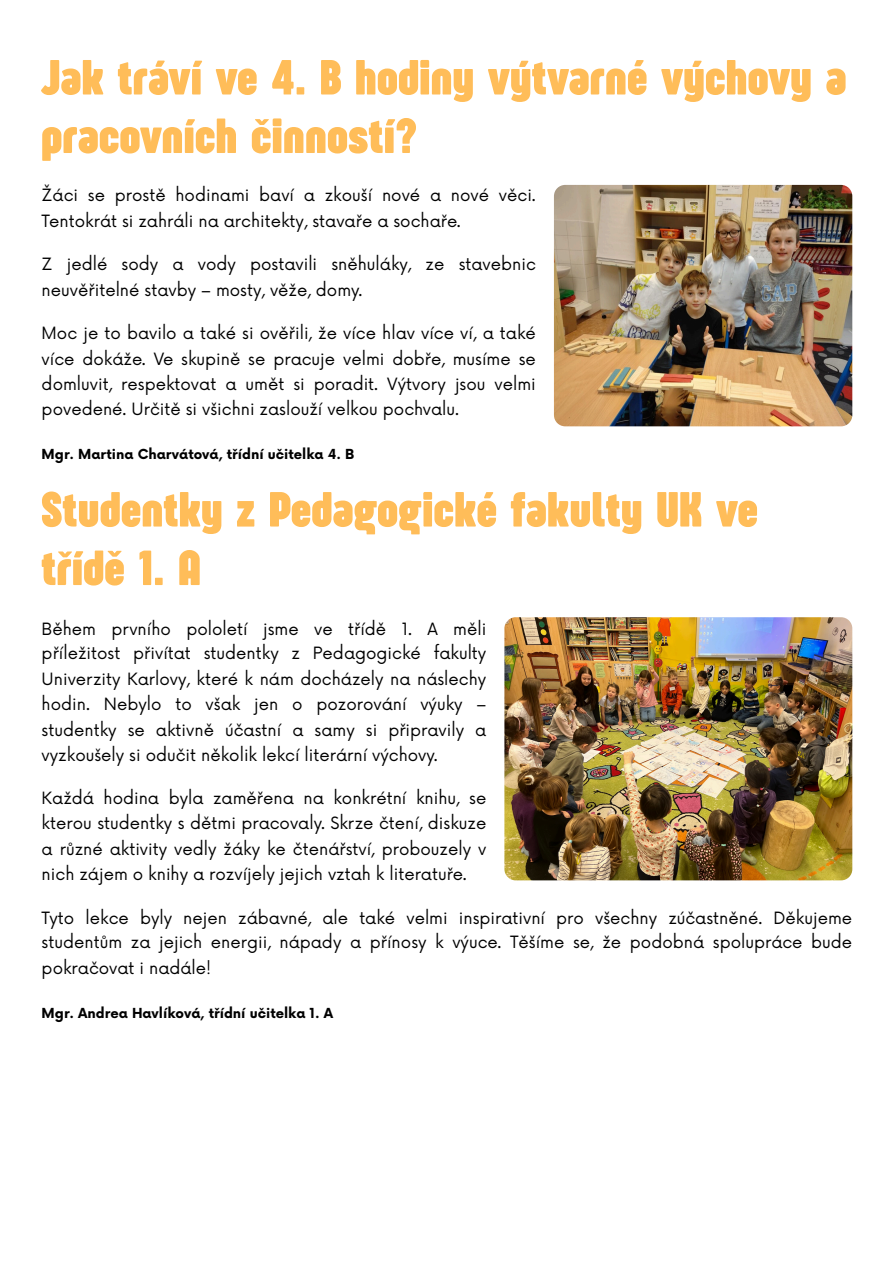
<style>
.page{position:relative;width:894px;height:1263px;background:#fff}
.page>*{position:absolute;margin:0;border:0;box-sizing:border-box;transform-origin:0 0}
.t1{font:700 51px/58.5px "Sugo Pro Display";letter-spacing:.015em;color:#ffbd59}
.t2{font:16.5px/25.2px "Now";color:#000;text-align:justify}
.t3{font:700 13.5px "Now";color:#000}
</style>
<div class="page">
<img style="left:554px;top:185px;width:298px;height:241px;border-radius:11px">
<img style="left:504px;top:618px;width:348px;height:262px;border-radius:11px">
<h2 class="t1" style="left:42px;top:48px;width:805px">Jak tráví ve 4. B hodiny výtvarné výchovy a pracovních činností?</h2>
<p class="t2" style="left:42px;top:183px;width:495px;line-height:25.8px">Žáci se prostě hodinami baví a zkouší nové a nové věci.<br>Tentokrát si zahráli na architekty, stavaře a sochaře.</p>
<p class="t2" style="left:42px;top:252px;width:495px;line-height:25.8px">Z jedlé sody a vody postavili sněhuláky, ze stavebnic neuvěřitelné stavby – mosty, věže, domy.</p>
<p class="t2" style="left:42px;top:321px;width:495px">Moc je to bavilo a také si ověřili, že více hlav více ví, a také více dokáže. Ve skupině se pracuje velmi dobře, musíme se domluvit, respektovat a umět si poradit. Výtvory jsou velmi povedené. Určitě si všichni zaslouží velkou pochvalu.</p>
<p class="t3" style="left:42px;top:447px;width:314px">Mgr. Martina Charvátová, třídní učitelka 4. B</p>
<h2 class="t1" style="left:42px;top:480px;width:717px">Studentky z Pedagogické fakulty UK ve třídě 1. A</h2>
<p class="t2" style="left:42px;top:617px;width:446px">Během prvního pololetí jsme ve třídě 1. A měli příležitost přivítat studentky z Pedagogické fakulty Univerzity Karlovy, které k nám docházely na náslechy hodin. Nebylo to však jen o pozorování výuky – studentky se aktivně účastní a samy si připravily a vyzkoušely si odučit několik lekcí literární výchovy.</p>
<p class="t2" style="left:42px;top:787px;width:446px">Každá hodina byla zaměřena na konkrétní knihu, se kterou studentky s dětmi pracovaly. Skrze čtení, diskuze a různé aktivity vedly žáky ke čtenářství, probouzely v nich zájem o knihy a rozvíjely jejich vztah k literatuře.</p>
<p class="t2" style="left:42px;top:906px;width:811px">Tyto lekce byly nejen zábavné, ale také velmi inspirativní pro všechny zúčastněné. Děkujeme studentům za jejich energii, nápady a přínosy k výuce. Těšíme se, že podobná spolupráce bude pokračovat i nadále!</p>
<p class="t3" style="left:42px;top:1006px;width:293px">Mgr. Andrea Havlíková, třídní učitelka 1. A</p>
</div>
